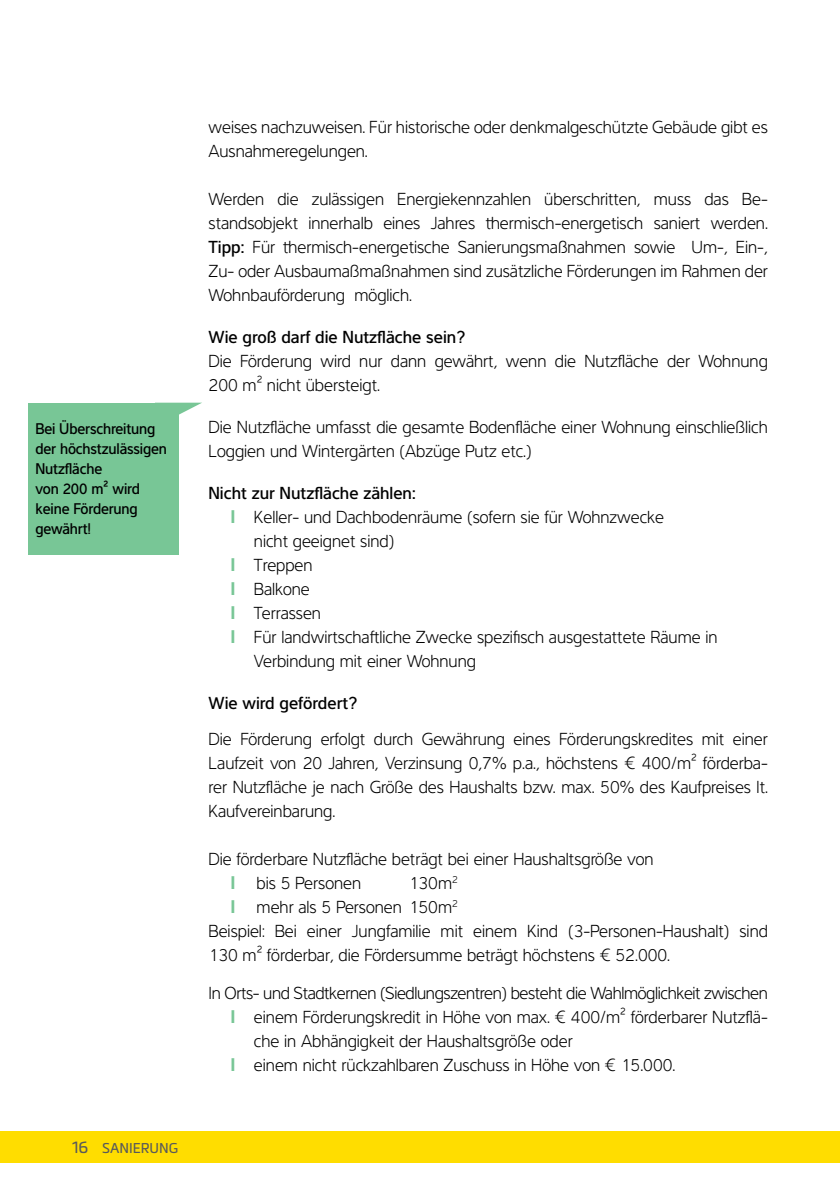
<style>
.page{position:relative;width:840px;height:1191px;background:#fff}
.page>*{position:absolute;margin:0;border:0;box-sizing:border-box;transform-origin:0 0}
.t1{font:300 18px/24px "Interval Pro";color:#000;scale:.95 1}
.t2{font:300 18px "Interval Pro";letter-spacing:-.02em;color:#000;scale:.95 1}
.t3{font:500 18px "Interval Pro";color:#000;scale:.95 1}
.t4{font:700 18px "Metronic Land Kaernten";color:#78c696;scale:.95 1}
.t5{font:500 16px/20px "Interval Pro";letter-spacing:-.01em;color:#000;scale:.92 1}
.t6{font:14px "Metronic Land Kaernten";color:#58595b}
.s1{font-size:16px}
.s2{font-weight:500}
</style>
<div class="page">
<div style="left:0;top:1130px;width:839px;height:32px;background:#fd0"></div>
<div style="left:28px;top:403px;width:150px;height:151px;background:#78c696"></div>
<svg style="left:178px;top:403px;width:24px;height:48px"></svg>
<p class="t5" style="left:35px;top:416px;width:144px">Bei Überschreitung der höchstzulässigen<br>Nutzfläche<br>von 200 m² wird keine Förderung gewährt!</p>
<p class="t6" style="left:72px;top:1137px;width:108px"><span class="s1">16</span> SANIERUNG</p>
<p class="t1" style="left:208px;top:113px;width:590px">weises nachzuweisen. Für historische oder denkmalgeschützte Gebäude gibt es<br>Ausnahmeregelungen.</p>
<p class="t1" style="left:208px;top:185px;width:590px;text-align:justify">Werden die zulässigen Energiekennzahlen überschritten, muss das Be&shy;standsobjekt innerhalb eines Jahres thermisch-energetisch saniert werden.<br><span class="s2">Tipp:</span> Für thermisch-energetische Sanierungsmaßnahmen sowie Um-, Ein-, Zu- oder Ausbaumaßmaßnahmen sind zusätzliche Förderungen im Rahmen der Wohnbauförderung möglich.</p>
<p class="t3" style="left:208px;top:323px;width:272px">Wie groß darf die Nutzfläche sein?</p>
<p class="t1" style="left:208px;top:347px;width:590px">Die Förderung wird nur dann gewährt, wenn die Nutzfläche der Wohnung<br>200 m² nicht übersteigt.</p>
<p class="t1" style="left:208px;top:413px;width:590px">Die Nutzfläche umfasst die gesamte Bodenfläche einer Wohnung einschließlich<br>Loggien und Wintergärten (Abzüge Putz etc.)</p>
<p class="t3" style="left:208px;top:478px;width:219px">Nicht zur Nutzfläche zählen:</p>
<p class="t4" style="left:208px;top:505px;width:15px">I</p>
<p class="t1" style="left:254px;top:503px;width:433px">Keller- und Dachbodenräume (sofern sie für Wohnzwecke nicht geeignet sind)</p>
<p class="t4" style="left:208px;top:553px;width:15px">I</p>
<p class="t1" style="left:254px;top:551px;width:63px">Treppen</p>
<p class="t4" style="left:208px;top:577px;width:15px">I</p>
<p class="t1" style="left:254px;top:575px;width:60px">Balkone</p>
<p class="t4" style="left:208px;top:601px;width:15px">I</p>
<p class="t1" style="left:254px;top:599px;width:72px">Terrassen</p>
<p class="t4" style="left:208px;top:625px;width:15px">I</p>
<p class="t1" style="left:254px;top:623px;width:489px">Für landwirtschaftliche Zwecke spezifisch ausgestattete Räume in<br>Verbindung mit einer Wohnung</p>
<p class="t3" style="left:208px;top:688px;width:158px">Wie wird gefördert?</p>
<p class="t1" style="left:208px;top:725px;width:590px;text-align:justify">Die Förderung erfolgt durch Gewährung eines Förderungskredites mit einer Laufzeit von 20 Jahren, Verzinsung 0,7% p.a., höchstens € 400/m² förderba&shy;rer Nutzfläche je nach Größe des Haushalts bzw. max. 50% des Kaufpreises lt.<br>Kaufvereinbarung.</p>
<p class="t1" style="left:208px;top:845px;width:470px">Die förderbare Nutzfläche beträgt bei einer Haushaltsgröße von</p>
<p class="t4" style="left:208px;top:871px;width:15px">I</p>
<p class="t1" style="left:256px;top:869px;width:111px">bis 5 Personen</p>
<p class="t1" style="left:408px;top:869px;width:53px">130m<sup>2</sup></p>
<p class="t4" style="left:208px;top:895px;width:15px">I</p>
<p class="t1" style="left:208px;top:893px;width:590px;text-indent:48px">mehr als 5 Personen 150m<sup>2<br></sup>Beispiel: Bei einer Jungfamilie mit einem Kind (3-Personen-Haushalt) sind<br>130 m² förderbar, die Fördersumme beträgt höchstens € 52.000.</p>
<p class="t2" style="left:208px;top:980px;width:590px">In Orts- und Stadtkernen (Siedlungszentren) besteht die Wahlmöglichkeit zwischen</p>
<p class="t4" style="left:208px;top:1005px;width:15px">I</p>
<p class="t1" style="left:254px;top:1003px;width:542px">einem Förderungskredit in Höhe von max. € 400/m² förderbarer Nutzflä&shy;che in Abhängigkeit der Haushaltsgröße oder</p>
<p class="t4" style="left:208px;top:1053px;width:15px">I</p>
<p class="t1" style="left:254px;top:1051px;width:445px">einem nicht rückzahlbaren Zuschuss in Höhe von € 15.000.</p>
</div>
